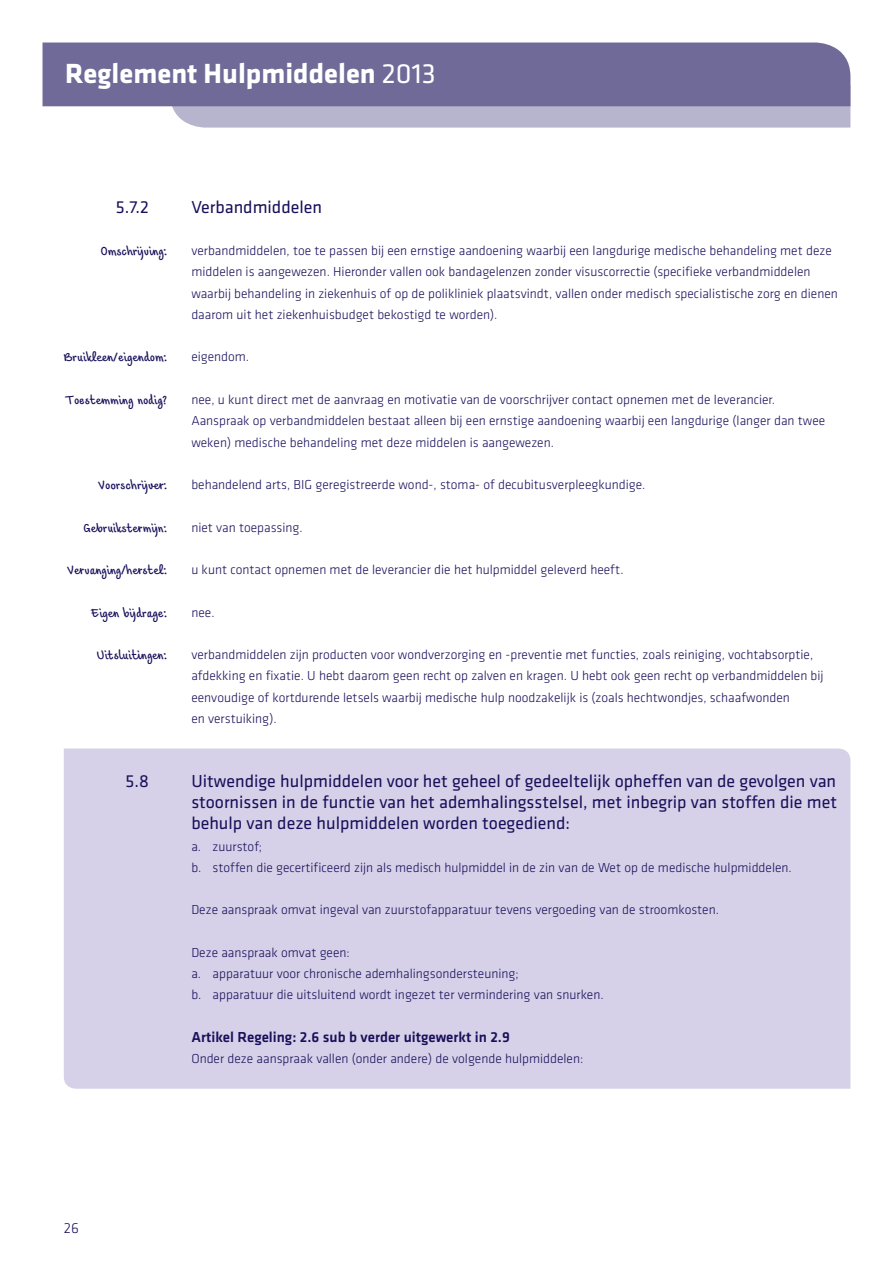
<style>
.page{position:relative;width:893px;height:1263px;background:#fff}
.page>*{position:absolute;margin:0;border:0;box-sizing:border-box;transform-origin:0 0}
.t1{font:700 28.8px "Agis Klavika";color:#fff}
.t2{font:18px/21.3px "Agis Klavika";color:#18105a;text-align:justify}
.t3{font:500 15px "Agis Klavika";color:#18105a}
.t4{font:300 15px "Agis Klavika";color:#18105a}
.t5{font:300 13.5px/21.3px "Agis Klavika";color:#18105a}
.t6{font:13.5px "Agis Script";letter-spacing:-.005em;color:#18105a}
.s1{font-weight:400}
</style>
<div class="page">
<div style="left:64px;top:748px;width:786px;height:341px;background:#d6d1e8"></div>
<svg style="left:170px;top:106px;width:680px;height:22px;background:#b8b5ce"></svg>
<div style="left:43px;top:43px;width:807px;height:63px;background:#706a98"></div>
<h1 class="t1" style="left:65px;top:52px;width:372px">Reglement Hulpmiddelen <span class="s1">2013</span></h1>
<h2 class="t2" style="left:116px;top:195px;width:34px">5.7.2</h2>
<h2 class="t2" style="left:191px;top:195px;width:132px">Verbandmiddelen</h2>
<p class="t6" style="left:101px;top:242px;width:68px">Omschrijving:</p>
<p class="t5" style="left:191px;top:240px;width:648px">verbandmiddelen, toe te passen bij een ernstige aandoening waarbij een langdurige medische behandeling met deze middelen is aangewezen. Hieronder vallen ook bandagelenzen zonder visuscorrectie (specifieke verbandmiddelen waarbij behandeling in ziekenhuis of op de polikliniek plaatsvindt, vallen onder medisch specialistische zorg en dienen daarom uit het ziekenhuisbudget bekostigd te worden).</p>
<p class="t6" style="left:64px;top:348px;width:105px">Bruikleen /eigendom:</p>
<p class="t5" style="left:191px;top:346px;width:59px">eigendom.</p>
<p class="t6" style="left:66px;top:391px;width:103px">Toestemming nodig?</p>
<p class="t5" style="left:191px;top:389px;width:635px">nee, u kunt direct met de aanvraag en motivatie van de voorschrijver contact opnemen met de leverancier.<br>Aanspraak op verbandmiddelen bestaat alleen bij een ernstige aandoening waarbij een langdurige (langer dan twee weken) medische behandeling met deze middelen is aangewezen.</p>
<p class="t6" style="left:99px;top:476px;width:70px">Voorschrijver :</p>
<p class="t5" style="left:191px;top:474px;width:456px">behandelend arts, BIG geregistreerde wond-, stoma- of decubitusverpleegkundige.</p>
<p class="t6" style="left:83px;top:518px;width:85px">Gebruikstermijn:</p>
<p class="t5" style="left:191px;top:516px;width:113px">niet van toepassing.</p>
<p class="t6" style="left:68px;top:561px;width:101px">Vervanging/herstel:</p>
<p class="t5" style="left:191px;top:559px;width:434px">u kunt contact opnemen met de leverancier die het hulpmiddel geleverd heeft.</p>
<p class="t6" style="left:92px;top:603px;width:77px">Eigen bijdrage:</p>
<p class="t5" style="left:191px;top:601px;width:25px">nee.</p>
<p class="t6" style="left:97px;top:646px;width:72px">Uitsluitin gen:</p>
<p class="t5" style="left:191px;top:644px;width:634px">verbandmiddelen zijn producten voor wondverzorging en -preventie met functies, zoals reiniging, vochtabsorptie, afdekking en fixatie. U hebt daarom geen recht op zalven en kragen. U hebt ook geen recht op verbandmiddelen bij eenvoudige of kortdurende letsels waarbij medische hulp noodzakelijk is (zoals hechtwondjes, schaafwonden<br>en verstuiking).</p>
<h2 class="t2" style="left:125px;top:769px;width:25px">5.8</h2>
<h2 class="t2" style="left:191px;top:769px;width:647px">Uitwendige hulpmiddelen voor het geheel of gedeeltelijk opheffen van de gevolgen van stoornissen in de functie van het ademhalingsstelsel, met inbegrip van stoffen die met behulp van deze hulpmiddelen worden toegediend:</h2>
<p class="t5" style="left:191px;top:835px;width:602px">a. zuurstof;<br>b. stoffen die gecertificeerd zijn als medisch hulpmiddel in de zin van de Wet op de medische hulpmiddelen.</p>
<p class="t5" style="left:191px;top:899px;width:529px">Deze aanspraak omvat ingeval van zuurstofapparatuur tevens vergoeding van de stroomkosten.</p>
<p class="t5" style="left:191px;top:941px;width:414px">Deze aanspraak omvat geen:<br>a. apparatuur voor chronische ademhalingsondersteuning;<br>b. apparatuur die uitsluitend wordt ingezet ter vermindering van snurken.</p>
<p class="t3" style="left:191px;top:1027px;width:320px">Artikel Regeling: 2.6 sub b verder uitgewerkt in 2.9</p>
<p class="t5" style="left:191px;top:1048px;width:394px">Onder deze aanspraak vallen (onder andere) de volgende hulpmiddelen:</p>
<p class="t4" style="left:64px;top:1219px;width:17px">26</p>
</div>
